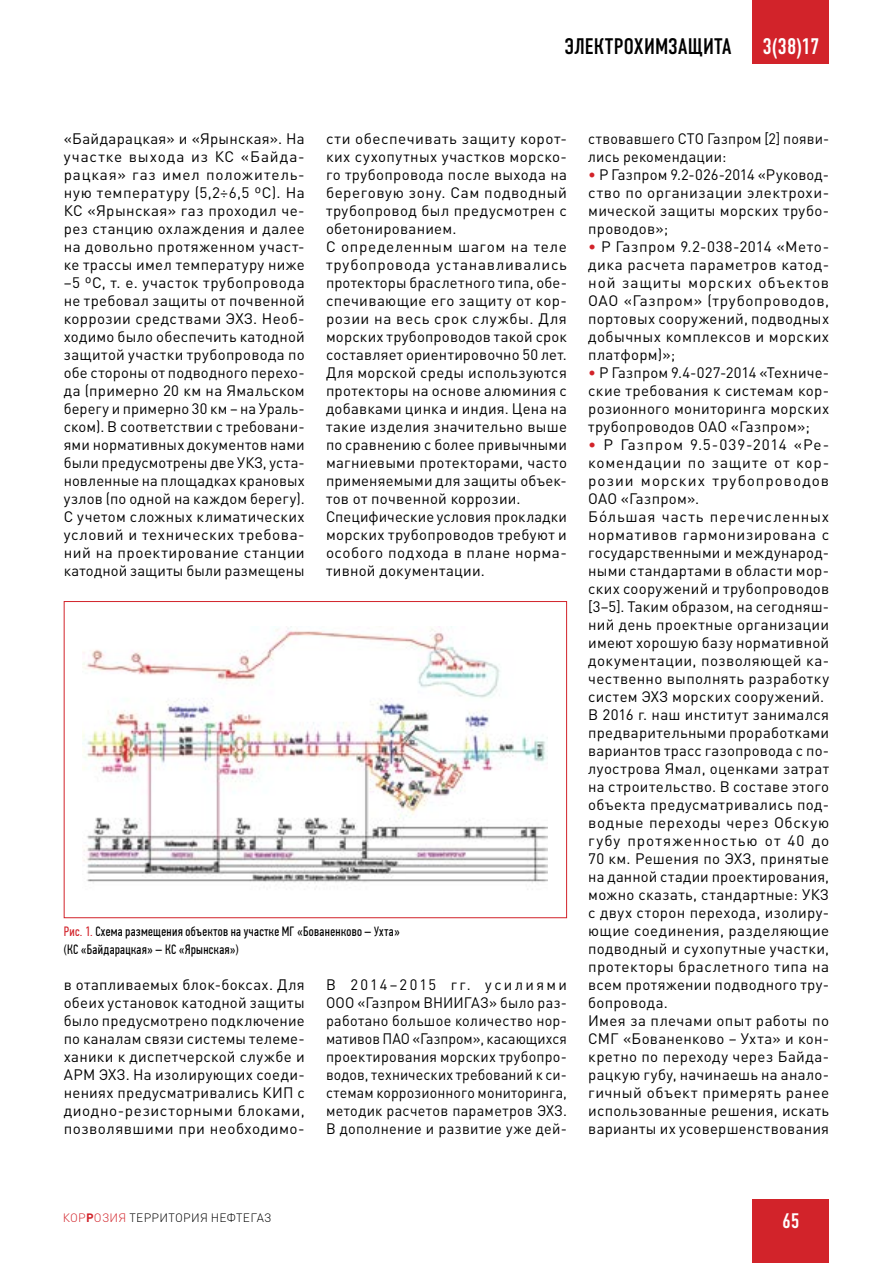
<style>
.page{position:relative;width:893px;height:1263px;background:#fff}
.page>*{position:absolute;margin:0;border:0;box-sizing:border-box;transform-origin:0 0}
.t1{font:22.5px "DIN Condensed C";letter-spacing:.015em;color:#000}
.t2{font:22.5px "DIN Condensed C";color:#fff}
.t3{font:21px "DIN Condensed C";color:#fff}
.t4{font:15px/18px "DIN Pro";letter-spacing:.025em;color:#000;text-align:justify}
.t5{font:15px/18px "DIN Pro";letter-spacing:.025em;color:#000;scale:.95 1}
.t6{font:13.5px/18px "PF Din Text Comp Pro";letter-spacing:.025em;color:#000}
.t7{font:300 12px "DIN Pro";letter-spacing:.02em;color:#000}
.s1{color:#d2232a}
.s2{font-weight:700;color:#d2232a}
</style>
<div class="page">
<div style="left:753px;top:1199px;width:76px;height:64px;background:#d2232a"></div>
<div style="left:753px;top:0;width:76px;height:64px;background:#d2232a"></div>
<img style="left:83px;top:626px;width:465px;height:264px">
<div style="left:64px;top:601px;width:503px;height:317px;border:1px solid #d2232a"></div>
<h1 class="t1" style="left:565px;top:34px;width:168px">ЭЛЕКТРОХИМЗАЩИТА</h1>
<h1 class="t2" style="left:762px;top:34px;width:59px">3(38)17</h1>
<p class="t4" style="left:64px;top:129px;width:242px">«Байдарацкая» и «Ярынская». На участке выхода из КС «Байда&shy;рацкая» газ имел положитель&shy;ную температуру (5,2÷6,5 ºС). На КС «Ярынская» газ проходил че&shy;рез станцию охлаждения и далее на довольно протяженном участ&shy;ке трассы имел температуру ниже –5 ºС, т. е. участок трубопровода не требовал защиты от почвенной коррозии средствами ЭХЗ. Необ&shy;ходимо было обеспечить катодной защитой участки трубопровода по обе стороны от подводного перехо&shy;да (примерно 20 км на Ямальском берегу и примерно 30 км – на Ураль&shy;ском). В соответствии с требовани&shy;ями нормативных документов нами были предусмотрены две УКЗ, уста&shy;новленные на площадках крановых узлов (по одной на каждом берегу).<br>С учетом сложных климатических условий и технических требова&shy;ний на проектирование станции катодной защиты были размещены</p>
<p class="t4" style="left:326px;top:129px;width:242px;text-align:left">сти обеспечивать защиту корот&shy;ких сухопутных участков морско&shy;го трубопровода после выхода на береговую зону. Сам подводный трубопровод был предусмотрен с обетонированием.<br>С определенным шагом на теле трубопровода устанавливались протекторы браслетного типа, обе&shy;спечивающие его защиту от кор&shy;розии на весь срок службы. Для морских трубопроводов такой срок составляет ориентировочно 50 лет.<br>Для морской среды используются протекторы на основе алюминия с добавками цинка и индия. Цена на такие изделия значительно выше по сравнению с более привычными магниевыми протекторами, часто применяемыми для защиты объек&shy;тов от почвенной коррозии.<br>Специфические условия прокладки морских трубопроводов требуют и особого подхода в плане норма&shy;тивной документации.</p>
<p class="t6" style="left:64px;top:923px;width:338px"><span class="s1">Рис. 1.</span> Схема размещения объектов на участке МГ «Бованенково – Ухта» (КС «Байдарацкая» – КС «Ярынская»)</p>
<p class="t4" style="left:64px;top:975px;width:242px">в отапливаемых блок-боксах. Для обеих установок катодной защиты было предусмотрено подключение по каналам связи системы телеме&shy;ханики к диспетчерской службе и АРМ ЭХЗ. На изолирующих соеди&shy;нениях предусматривались КИП с диодно-резисторными блоками, позволявшими при необходимо-</p>
<p class="t4" style="left:326px;top:975px;width:242px">В 2014–2015 гг. усилиями ООО «Газпром ВНИИГАЗ» было раз&shy;работано большое количество нор&shy;мативов ПАО «Газпром», касающихся проектирования морских трубопро&shy;водов, технических требований к си&shy;стемам коррозионного мониторинга, методик расчетов параметров ЭХЗ.<br>В дополнение и развитие уже дей-</p>
<p class="t5" style="left:588px;top:129px;width:255px">ствовавшего СТО Газпром [2] появи&shy;лись рекомендации:</p>
<p class="t4" style="left:588px;top:165px;width:242px"><span class="s1">•</span> Р Газпром 9.2-026-2014 «Руковод&shy;ство по организации электрохи&shy;мической защиты морских трубо&shy;проводов»;</p>
<p class="t4" style="left:588px;top:237px;width:242px"><span class="s1">•</span> Р Газпром 9.2-038-2014 «Мето&shy;дика расчета параметров катод&shy;ной защиты морских объектов ОАО «Газпром» (трубопроводов, портовых сооружений, подводных добычных комплексов и морских платформ)»;</p>
<p class="t4" style="left:588px;top:363px;width:242px"><span class="s1">•</span> Р Газпром 9.4-027-2014 «Техниче&shy;ские требования к системам кор&shy;розионного мониторинга морских трубопроводов ОАО «Газпром»;</p>
<p class="t4" style="left:588px;top:435px;width:242px;text-align:left"><span class="s1">•</span> Р Газпром 9.5-039-2014 «Ре&shy;комендации по защите от кор&shy;розии морских трубопроводов<br>ОАО «Газпром».<br>Бóльшая часть перечисленных нормативов гармонизирована с государственными и международ&shy;ными стандартами в области мор&shy;ских сооружений и трубопроводов [3–5]. Таким образом, на сегодняш&shy;ний день проектные организации имеют хорошую базу нормативной документации, позволяющей ка&shy;чественно выполнять разработку систем ЭХЗ морских сооружений.<br>В 2016 г. наш институт занимался предварительными проработками вариантов трасс газопровода с по&shy;луострова Ямал, оценками затрат на строительство. В составе этого объекта предусматривались под&shy;водные переходы через Обскую губу протяженностью от 40 до<br>70 км. Решения по ЭХЗ, принятые на данной стадии проектирования, можно сказать, стандартные: УКЗ с двух сторон перехода, изолиру&shy;ющие соединения, разделяющие подводный и сухопутные участки, протекторы браслетного типа на всем протяжении подводного тру&shy;бопровода.<br>Имея за плечами опыт работы по<br>СМГ «Бованенково – Ухта» и кон&shy;кретно по переходу через Байда&shy;рацкую губу, начинаешь на анало&shy;гичный объект примерять ранее использованные решения, искать варианты их усовершенствования</p>
<p class="t7" style="left:63px;top:1210px;width:211px"><span class="s1">КОР</span><span class="s2">Р</span><span class="s1">ОЗИЯ</span> ТЕРРИТОРИЯ НЕФТЕГАЗ</p>
<h2 class="t3" style="left:782px;top:1208px;width:19px">65</h2>
</div>
